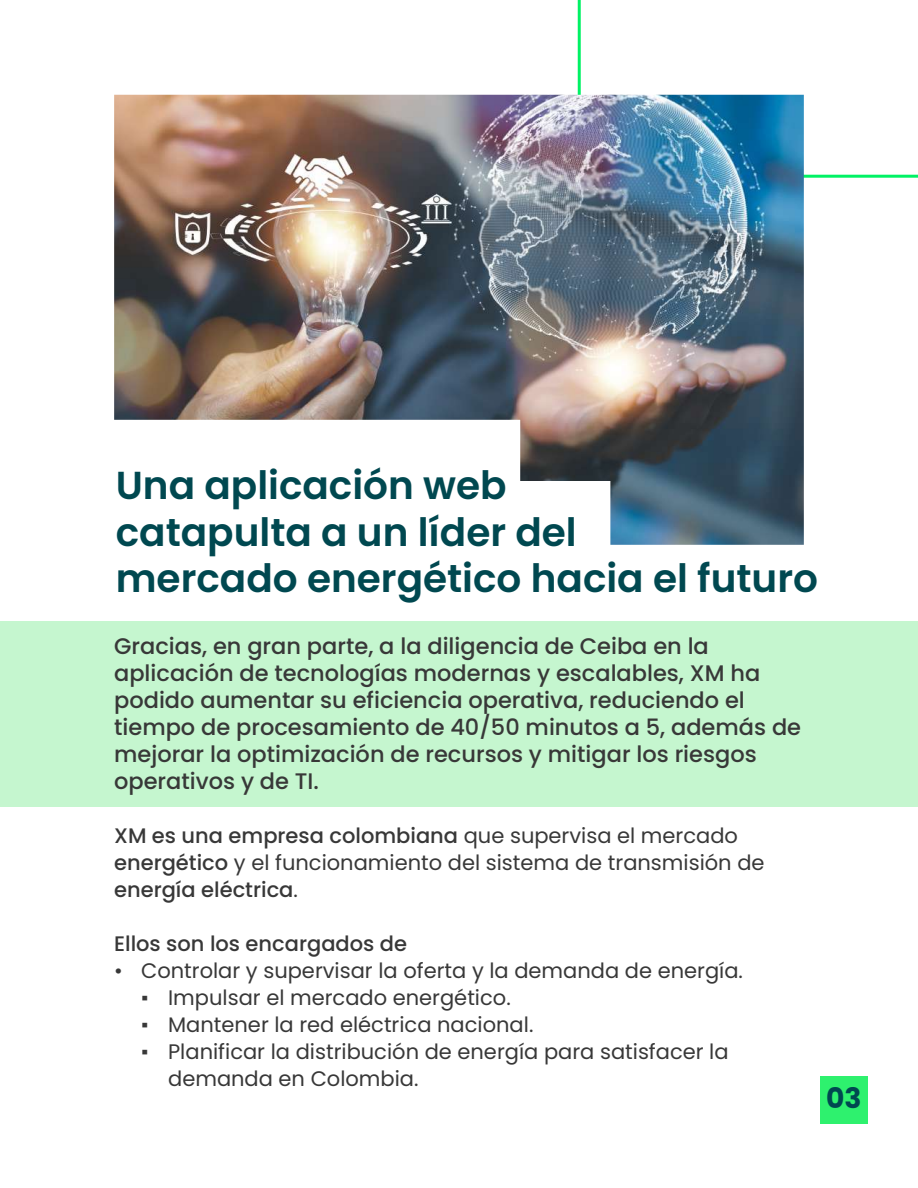
<style>
.page{position:relative;width:918px;height:1188px;background:#fff}
.page>*{position:absolute;margin:0;border:0;box-sizing:border-box;transform-origin:0 0}
.t1{font:600 39px/46.8px "Poppins";color:#004850}
.t2{font:700 28.2px "Poppins";color:#004850}
.t3{font:500 22.5px/27px "Poppins";color:#383838}
.t4{font:21px/27px "Poppins";color:#383838}
.t5{font:500 21px "Poppins";color:#383838}
.s1{font-weight:500}
.s2{font-family:"Times New Roman"}
</style>
<div class="page">
<div style="left:0;top:621px;width:918px;height:185px;background:#c5f6cf"></div>
<svg style="left:578px;top:0;width:340px;height:178px"></svg>
<img style="left:114px;top:95px;width:690px;height:450px">
<div style="left:820px;top:1076px;width:47px;height:47px;background:#2ef16e"></div>
<h1 class="t1" style="left:116px;top:462px;width:704px">Una aplicación web<br>catapulta a un líder del<br>mercado energético hacia el futuro</h1>
<p class="t3" style="left:114px;top:632px;width:689px">Gracias, en gran parte, a la diligencia de Ceiba en la aplicación de tecnologías modernas y escalables, XM ha podido aumentar su eficiencia operativa, reduciendo el tiempo de procesamiento de 40/50 minutos a 5, además de mejorar la optimización de recursos y mitigar los riesgos operativos y de TI.</p>
<p class="t4" style="left:114px;top:822px;width:652px"><span class="s1">XM es una empresa colombiana</span> que supervisa el mercado <span class="s1">energético</span> y el funcionamiento del sistema de transmisión de <span class="s1">energía eléctrica</span>.</p>
<p class="t5" style="left:114px;top:931px;width:294px">Ellos son los encargados de</p>
<p class="t4" style="left:114px;top:957px;width:630px">• Controlar y supervisar la oferta y la demanda de energía.</p>
<p class="t4" style="left:141px;top:984px;width:371px"><span class="s2">▪</span> Impulsar el mercado energético.</p>
<p class="t4" style="left:141px;top:1011px;width:394px"><span class="s2">▪</span> Mantener la red eléctrica nacional.</p>
<p class="t4" style="left:168px;top:1038px;width:562px;text-indent:-27px"><span class="s2">▪</span> Planificar la distribución de energía para satisfacer la demanda en Colombia.</p>
<h2 class="t2" style="left:826px;top:1082px;width:37px">03</h2>
</div>
